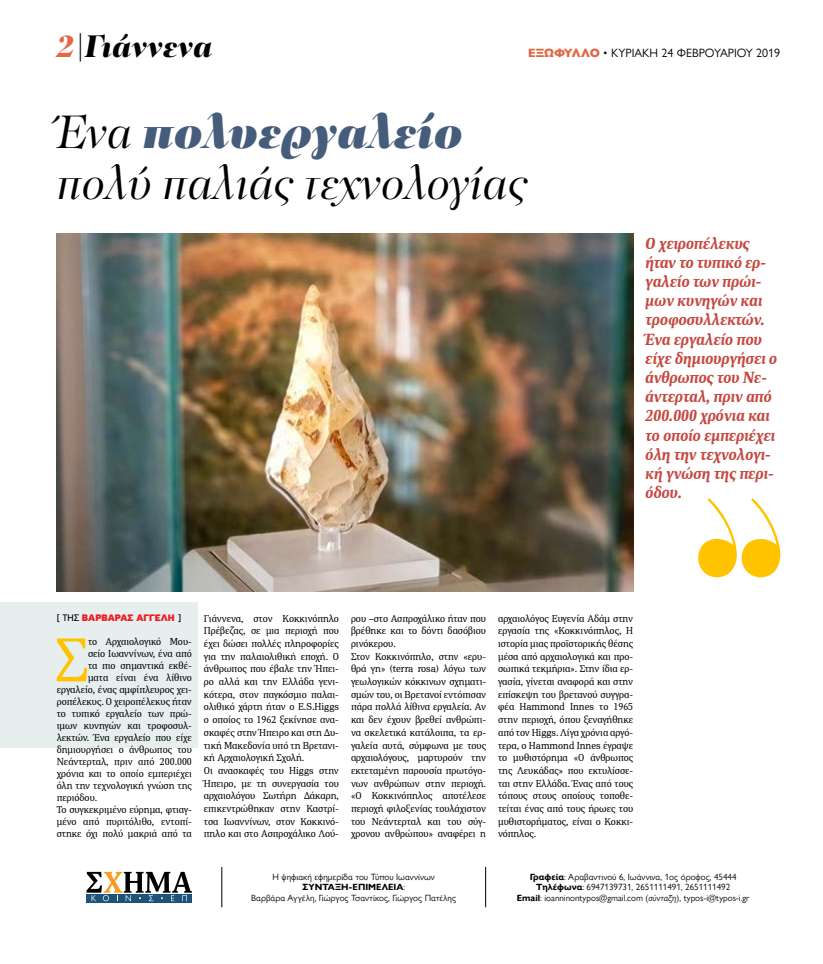
<style>
.page{position:relative;width:823px;height:964px;background:#fff}
.page>*{position:absolute;margin:0;border:0;box-sizing:border-box;transform-origin:0 0}
.t1{font:61.7px "PFDIN Serif";color:#ffc300}
.t2{font:italic 48px "PF Regal Display Pro";color:#000}
.t3{font:italic 48px "PF Regal Display Pro U Black";color:#455c7b}
.t4{font:italic 900 32px "PF Regal Display Pro";color:#000}
.t5{font:italic 700 16px/19.2px "PFDIN Serif";color:#c54941}
.t6{font:12px "Gill Sans Nova";color:#000}
.t7{font:10px/12.7px "PFDIN Serif";color:#000}
.t8{font:900 10px "PF Highway Sans Pro";color:#ed1d24}
.t9{font:9px/10.8px "Gill Sans Nova";color:#000;text-align:center}
.s1{color:#e46644}
.s2{font-weight:800;color:#e46644}
.s3{font-family:"PF Regal Display Pro";color:#000}
.s4{font-weight:400;color:#000}
.s5{font-weight:700}
.s6{font-style:italic}
</style>
<div class="page">
<div style="left:0;top:602px;width:198px;height:145px;background:#e6efee"></div>
<hr style="left:221px;top:867px;width:1px;height:40px;background:#000">
<hr style="left:485px;top:867px;width:1px;height:40px;background:#000">
<div style="left:86px;top:894px;width:106px;height:8px;background:#1c5379"></div>
<svg style="left:86px;top:872px;width:106px;height:29px"></svg>
<img style="left:57px;top:234px;width:575px;height:357px">
<svg style="left:698px;top:498px;width:81px;height:79px"></svg>
<h3 class="t4" style="left:57px;top:26px;width:157px"><span class="s1">2</span>|Γιάννενα</h3>
<p class="t6" style="left:527px;top:45px;width:253px"><span class="s2">ΕΞΩΦΥΛΛΟ</span> • ΚΥΡΙΑΚΗ 24 ΦΕΒΡΟΥΑΡΙΟΥ 2019</p>
<h2 class="t3" style="left:57px;top:102px;width:407px"><span class="s3">Ένα</span> πολυεργαλείο</h2>
<h2 class="t2" style="left:57px;top:156px;width:471px">πολύ παλιάς τεχνολογίας</h2>
<p class="t5" style="left:645px;top:233px;width:133px">Ο χειροπέλεκυς ήταν το τυπικό ερ&shy;γαλείο των πρώι&shy;μων κυνηγών και τροφοσυλλεκτών.<br>Ένα εργαλείο που είχε δημιουργήσει ο άνθρωπος του Νε&shy;άντερταλ, πριν από<br>200.000 χρόνια και το οποίο εμπεριέχει όλη την τεχνολογι&shy;κή γνώση της περι&shy;όδου.</p>
<p class="t8" style="left:57px;top:612px;width:126px"><span class="s4">[ ΤΗΣ</span> ΒΑΡΒΑΡΑΣ ΑΓΓΕΛΗ <span class="s4">]</span></p>
<h1 class="t1" style="left:55px;top:621px;width:35px">Σ</h1>
<p class="t7" style="left:88px;top:635px;width:105px">το Αρχαιολογικό Μου-</p>
<p class="t7" style="left:88px;top:647px;width:105px">σείο Ιωαννίνων, ένα από</p>
<p class="t7" style="left:88px;top:659px;width:105px">τα πιο σημαντικά εκθέ-</p>
<p class="t7" style="left:88px;top:671px;width:105px">ματα είναι ένα λίθινο</p>
<p class="t7" style="left:57px;top:683px;width:136px">εργαλείο, ένας αμφίπλευρος χει-</p>
<p class="t7" style="left:57px;top:695px;width:136px">ροπέλεκυς. Ο χειροπέλεκυς ήταν</p>
<p class="t7" style="left:57px;top:707px;width:136px">το τυπικό εργαλείο των πρώ-</p>
<p class="t7" style="left:57px;top:719px;width:136px">ιμων κυνηγών και τροφοσυλ-</p>
<p class="t7" style="left:57px;top:731px;width:136px">λεκτών. Ένα εργαλείο που είχε</p>
<p class="t7" style="left:57px;top:743px;width:136px">δημιουργήσει ο άνθρωπος του</p>
<p class="t7" style="left:57px;top:755px;width:136px">Νεάντερταλ, πριν από 200.000</p>
<p class="t7" style="left:57px;top:767px;width:136px">χρόνια και το οποίο εμπεριέχει</p>
<p class="t7" style="left:57px;top:779px;width:136px">όλη την τεχνολογική γνώση της</p>
<p class="t7" style="left:57px;top:791px;width:42px">περιόδου.</p>
<p class="t7" style="left:57px;top:803px;width:136px">Το συγκεκριμένο εύρημα, φτιαγ-</p>
<p class="t7" style="left:57px;top:815px;width:136px">μένο από πυριτόλιθο, εντοπί-</p>
<p class="t7" style="left:57px;top:827px;width:136px">στηκε όχι πολύ μακριά από τα</p>
<p class="t7" style="left:204px;top:612px;width:136px">Γιάννενα, στον Κοκκινόπηλο<br>Πρέβεζας, σε μια περιοχή που έχει δώσει πολλές πληροφορίες για την παλαιολιθική εποχή. Ο άνθρωπος που έβαλε την Ήπει&shy;ρο αλλά και την Ελλάδα γενι&shy;κότερα, στον παγκόσμιο παλαι&shy;ολιθικό χάρτη ήταν ο Ε.S.Higgs o oποίος το 1962 ξεκίνησε ανα&shy;σκαφές στην Ήπειρο και στη Δυ&shy;τική Μακεδονία υπό τη Βρετανι&shy;κή Αρχαιολογική Σχολή.<br>Οι ανασκαφές του Higgs στην<br>Ήπειρο, με τη συνεργασία του αρχαιολόγου Σωτήρη Δάκαρη, επικεντρώθηκαν στην Καστρί&shy;τσα Ιωαννίνων, στον Κοκκινό&shy;πηλο και στο Ασπροχάλικο Λού-</p>
<p class="t7" style="left:351px;top:612px;width:136px">ρου –στο Ασπροχάλικο ήταν που βρέθηκε και το δόντι δασόβιου ρινόκερου.<br>Στον Κοκκινόπηλο, στην «ερυ&shy;θρά γη» (terra rosa) λόγω των γεωλογικών κόκκινων σχηματι&shy;σμών του, οι Βρετανοί εντόπισαν πάρα πολλά λίθινα εργαλεία. Αν και δεν έχουν βρεθεί ανθρώπι&shy;να σκελετικά κατάλοιπα, τα ερ&shy;γαλεία αυτά, σύμφωνα με τους αρχαιολόγους, μαρτυρούν την εκτεταμένη παρουσία πρωτόγο&shy;νων ανθρώπων στην περιοχή. «Ο Κοκκινόπηλος αποτέλεσε περιοχή φιλοξενίας τουλάχιστον του Νεάντερταλ και του σύγ&shy;χρονου ανθρώπου» αναφέρει η</p>
<p class="t7" style="left:498px;top:612px;width:136px;text-align:justify">αρχαιολόγος Ευγενία Αδάμ στην εργασία της «Κοκκινόπηλος, Η ιστορία μιας προϊστορικής θέσης μέσα από αρχαιολογικά και προ&shy;σωπικά τεκμήρια». Στην ίδια ερ&shy;γασία, γίνεται αναφορά και στην επίσκεψη του βρετανού συγγρα&shy;φέα Hammond Innes το 1965 στην περιοχή, όπου ξεναγήθηκε από τον Higgs. Λίγα χρόνια αργό&shy;τερα, ο Hammond Innes έγραψε το μυθιστόρημα «Ο άνθρωπος της Λευκάδας» που εκτυλίσσε&shy;ται στην Ελλάδα. Ένας από τους τόπους στους οποίους τοποθε&shy;τείται ένας από τους ήρωες του μυθιστορήματος, είναι ο Κοκκι&shy;νόπηλος.</p>
<p class="t9" style="left:251px;top:871px;width:206px">Η ψηφιακή εφημερίδα του Τύπου Ιωαννίνων<br><span class="s5">ΣΎΝΤΑΞΗ-ΕΠΙΜΈΛΕΙΑ</span>:<br>Βαρβάρα Αγγέλη, Γιώργος Τσαντίκος, Γιώργος Πατέλης</p>
<p class="t9" style="left:516px;top:871px;width:234px"><span class="s5">Γραφεία</span>: Αραβαντινού 6, Ιωάννινα, 1ος όροφος, 45444<br><span class="s5">Tηλέφωνα</span>: 6947139731, 2651111491, 2651111492<br><span class="s5">Email</span>: ioanninontypos@gmail.com (<span class="s6">σύνταξη</span>), typos-i@typos-i.gr</p>
</div>
